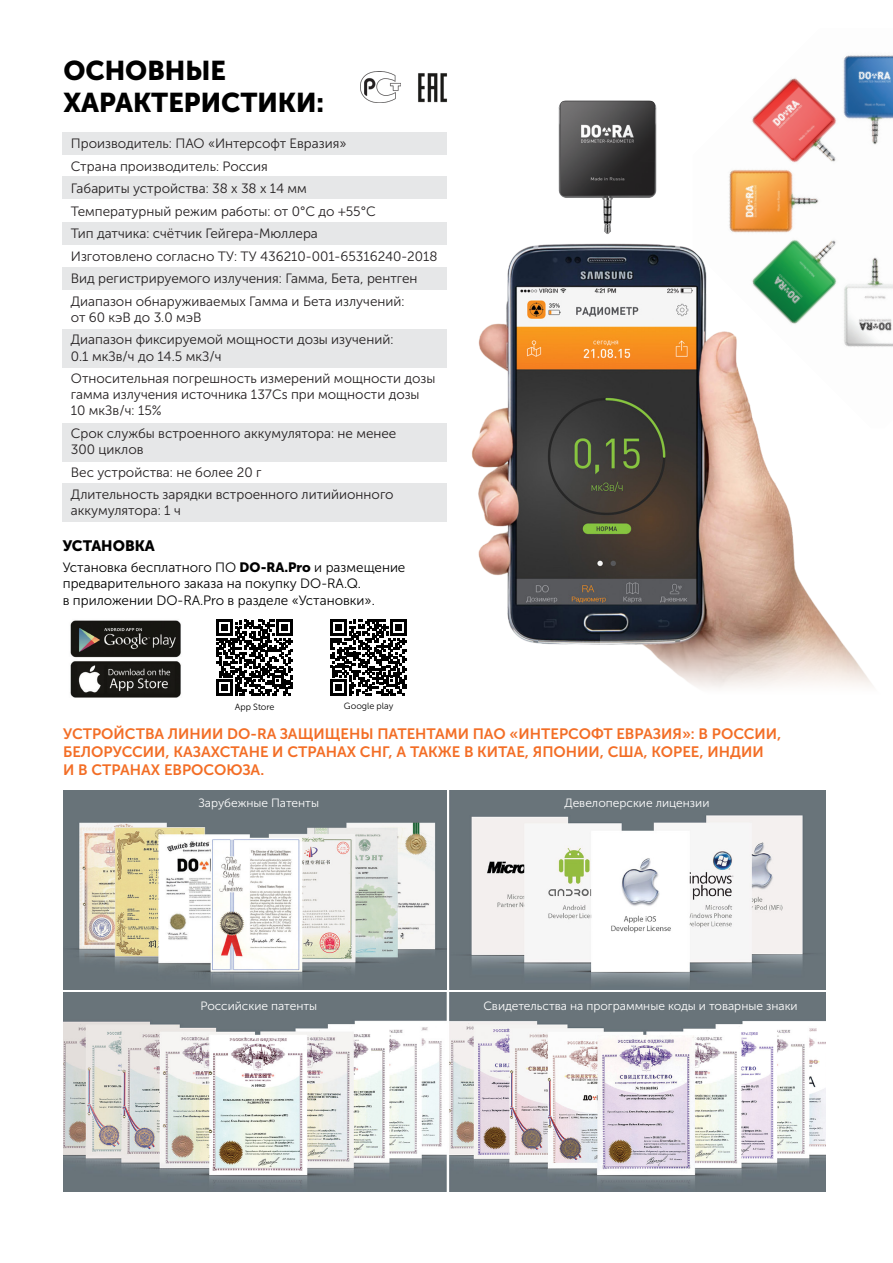
<style>
.page{position:relative;width:893px;height:1263px;background:#fff}
.page>*{position:absolute;margin:0;border:0;box-sizing:border-box;transform-origin:0 0}
.t1{font:27px/32.4px "Museo Sans Cyrl 900";color:#000}
.t2{font:15px/18px "Museo Sans Cyrl 700";color:#f36e26}
.t3{font:15px "Museo Sans Cyrl 900";color:#000}
.t4{font:13.5px/22.5px "Museo Sans Cyrl 300";color:#231f20}
.t5{font:13.5px/16.2px "Museo Sans Cyrl 300";color:#000}
.t6{font:12px "Museo Sans Cyrl 300";color:#fff}
.t7{font:9px "Museo Sans Cyrl 300";color:#000}
.s1{font-family:"Museo Sans Cyrl 900"}
</style>
<div class="page">
<div style="left:63px;top:132px;width:384px;height:22px;background:#e6e7e8"></div>
<div style="left:63px;top:177px;width:384px;height:22px;background:#e6e7e8"></div>
<div style="left:63px;top:223px;width:384px;height:22px;background:#e6e7e8"></div>
<div style="left:63px;top:268px;width:384px;height:22px;background:#e6e7e8"></div>
<div style="left:63px;top:329px;width:384px;height:39px;background:#e6e7e8"></div>
<div style="left:63px;top:423px;width:384px;height:38px;background:#e6e7e8"></div>
<div style="left:63px;top:483px;width:384px;height:38px;background:#e6e7e8"></div>
<img style="left:418px;top:73px;width:29px;height:30px">
<img style="left:361px;top:72px;width:39px;height:30px">
<img style="left:471px;top:243px;width:358px;height:402px">
<svg style="left:601px;top:624px;width:272px;height:64px"></svg>
<img style="left:558px;top:100px;width:99px;height:134px">
<img style="left:63px;top:992px;width:763px;height:199px">
<img style="left:449px;top:790px;width:377px;height:199px">
<img style="left:64px;top:790px;width:382px;height:199px">
<svg style="left:330px;top:619px;width:77px;height:77px"></svg>
<svg style="left:217px;top:620px;width:76px;height:76px"></svg>
<img style="left:70px;top:620px;width:111px;height:78px">
<img style="left:693px;top:55px;width:200px;height:373px">
<h1 class="t1" style="left:63px;top:54px;width:262px">ОСНОВНЫЕ<br>ХАРАКТЕРИСТИКИ:</h1>
<p class="t4" style="left:71px;top:132px;width:368px">Производитель: ПАО «Интерсофт Евразия»<br>Страна производитель: Россия<br>Габариты устройства: 38 х 38 х 14 мм<br>Температурный режим работы: от 0°C до +55°C<br>Тип датчика: счётчик Гейгера-Мюллера<br>Изготовлено согласно ТУ: ТУ 436210-001-65316240-2018<br>Вид регистрируемого излучения: Гамма, Бета, рентген Диапазон обнаруживаемых Гамма и Бета излучений:</p>
<p class="t4" style="left:71px;top:306px;width:324px">от 60 кэВ до 3.0 мэВ<br>Диапазон фиксируемой мощности дозы изучений:</p>
<p class="t4" style="left:71px;top:345px;width:366px">0.1 мкЗв/ч до 14.5 мкЗ/ч<br>Относительная погрешность измерений мощности дозы</p>
<p class="t4" style="left:71px;top:387px;width:350px;line-height:16.2px">гамма излучения источника 137Cs при мощности дозы<br>10 мкЗв/ч: 15%</p>
<p class="t4" style="left:71px;top:425px;width:327px;line-height:16.2px">Срок службы встроенного аккумулятора: не менее<br>300 циклов</p>
<p class="t4" style="left:71px;top:461px;width:324px">Вес устройства: не более 20 г<br>Длительность зарядки встроенного литийионного</p>
<p class="t4" style="left:71px;top:500px;width:111px">аккумулятора: 1 ч</p>
<p class="t3" style="left:63px;top:537px;width:94px">УСТАНОВКА</p>
<p class="t5" style="left:63px;top:559px;width:344px">Установка бесплатного ПО <span class="s1">DO-RA.Pro</span> и размещение предварительного заказа на покупку DO-RA.Q.<br>в приложении DO-RA.Pro в разделе «Установки».</p>
<p class="t7" style="left:235px;top:702px;width:41px">App Store</p>
<p class="t7" style="left:344px;top:701px;width:51px">Google play</p>
<p class="t2" style="left:63px;top:724px;width:720px">УСТРОЙСТВА ЛИНИИ DO-RA ЗАЩИЩЕНЫ ПАТЕНТАМИ ПАО «ИНТЕРСОФТ ЕВРАЗИЯ»: В РОССИИ,<br>БЕЛОРУССИИ, КАЗАХСТАНЕ И СТРАНАХ СНГ, А ТАКЖЕ В КИТАЕ, ЯПОНИИ, США, КОРЕЕ, ИНДИИ<br>И В СТРАНАХ ЕВРОСОЮЗА.</p>
<p class="t6" style="left:198px;top:797px;width:122px">Зарубежные Патенты</p>
<p class="t6" style="left:564px;top:797px;width:146px">Девелоперские лицензии</p>
<p class="t6" style="left:200px;top:999px;width:118px">Российские патенты</p>
<p class="t6" style="left:483px;top:999px;width:316px">Свидетельства на программные коды и товарные знаки</p>
</div>
